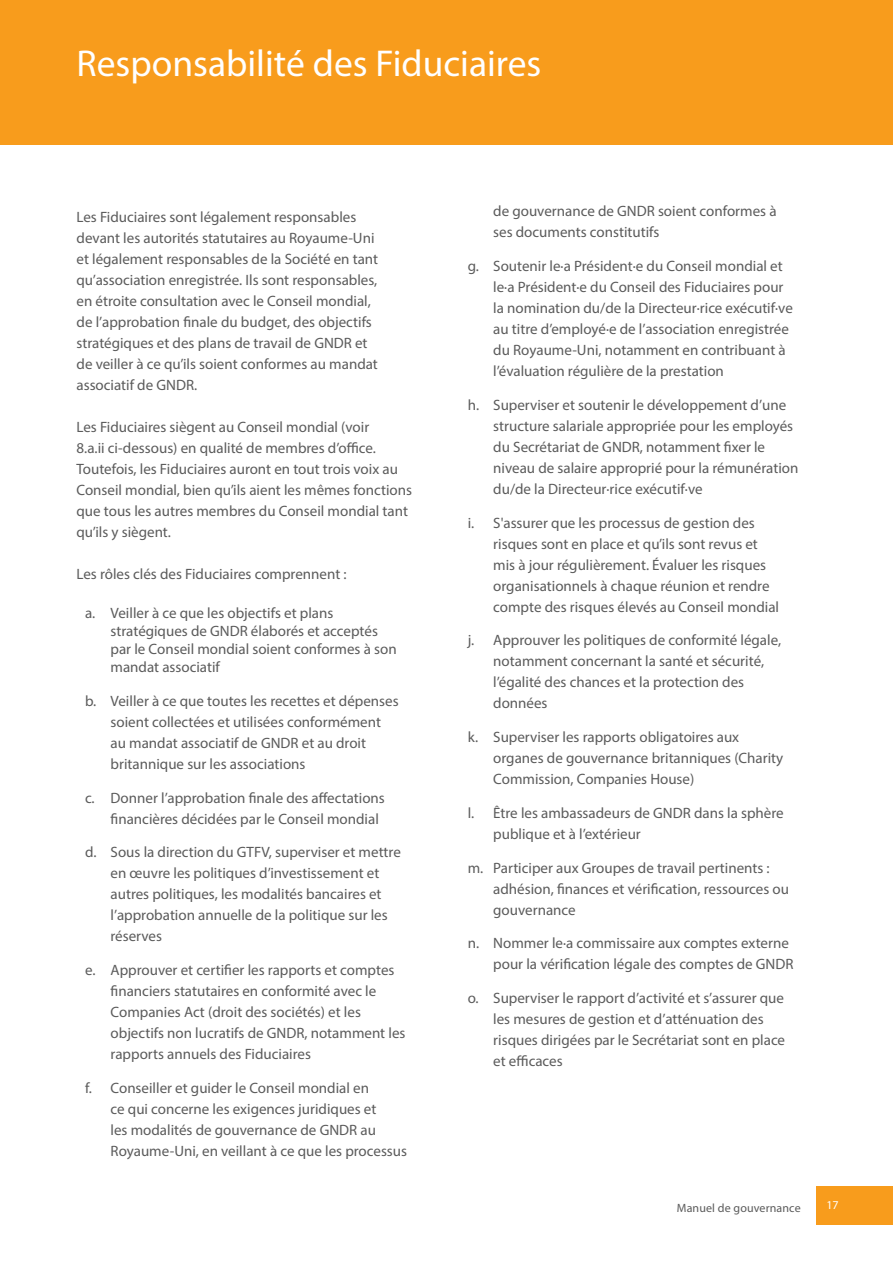
<style>
.page{position:relative;width:893px;height:1263px;background:#fff}
.page>*{position:absolute;margin:0;border:0;box-sizing:border-box;transform-origin:0 0}
.Chapter_heading{font:37.5px "Myriad Pro";color:#fff}
.Body_text{font:15px/21px "Myriad Pro";color:#5b5b5b}
.t1{font:12px "Myriad Pro";letter-spacing:.01em;color:#5b5b5b}
.t2{font:12px "Myriad Pro";color:#fff}
</style>
<div class="page">
<div style="left:816px;top:1186px;width:77px;height:39px;background:#f89c1c"></div>
<div style="left:0;top:0;width:893px;height:145px;background:#f89c1c"></div>
<p class="Chapter_heading" style="left:77px;top:40px;width:466px">Responsabilité des Fiduciaires</p>
<p class="Body_text" style="left:77px;top:206px;width:303px">Les Fiduciaires sont légalement responsables devant les autorités statutaires au Royaume-Uni et légalement responsables de la Société en tant qu’association enregistrée. Ils sont responsables, en étroite consultation avec le Conseil mondial, de l’approbation finale du budget, des objectifs stratégiques et des plans de travail de GNDR et de veiller à ce qu’ils soient conformes au mandat associatif de GNDR.</p>
<p class="Body_text" style="left:77px;top:416px;width:337px">Les Fiduciaires siègent au Conseil mondial (voir<br>8.a.ii ci-dessous) en qualité de membres d’office.<br>Toutefois, les Fiduciaires auront en tout trois voix au Conseil mondial, bien qu’ils aient les mêmes fonctions que tous les autres membres du Conseil mondial tant qu’ils y siègent.</p>
<p class="Body_text" style="left:77px;top:563px;width:272px">Les rôles clés des Fiduciaires comprennent :</p>
<p class="Body_text" style="left:111px;top:604px;width:288px;line-height:18px;text-indent:-26px">a. Veiller à ce que les objectifs et plans stratégiques de GNDR élaborés et acceptés par le Conseil mondial soient conformes à son mandat associatif</p>
<p class="Body_text" style="left:111px;top:690px;width:290px;text-indent:-26px">b. Veiller à ce que toutes les recettes et dépenses soient collectées et utilisées conformément au mandat associatif de GNDR et au droit britannique sur les associations</p>
<p class="Body_text" style="left:111px;top:787px;width:276px;text-indent:-26px">c. Donner l’approbation finale des affectations financières décidées par le Conseil mondial</p>
<p class="Body_text" style="left:111px;top:842px;width:292px;text-indent:-26px">d. Sous la direction du GTFV, superviser et mettre en œuvre les politiques d’investissement et autres politiques, les modalités bancaires et l’approbation annuelle de la politique sur les réserves</p>
<p class="Body_text" style="left:111px;top:959px;width:296px;text-indent:-26px">e. Approuver et certifier les rapports et comptes financiers statutaires en conformité avec le Companies Act (droit des sociétés) et les objectifs non lucratifs de GNDR, notamment les rapports annuels des Fiduciaires</p>
<p class="Body_text" style="left:111px;top:1077px;width:298px;text-indent:-26px">f. Conseiller et guider le Conseil mondial en<br>ce qui concerne les exigences juridiques et<br>les modalités de gouvernance de GNDR au Royaume-Uni, en veillant à ce que les processus</p>
<p class="Body_text" style="left:493px;top:201px;width:285px">de gouvernance de GNDR soient conformes à ses documents constitutifs</p>
<p class="Body_text" style="left:493px;top:255px;width:301px;text-indent:-26px">g. Soutenir le·a Président·e du Conseil mondial et le·a Président·e du Conseil des Fiduciaires pour la nomination du/de la Directeur·rice exécutif·ve au titre d’employé·e de l’association enregistrée du Royaume-Uni, notamment en contribuant à l’évaluation régulière de la prestation</p>
<p class="Body_text" style="left:493px;top:394px;width:307px;text-indent:-26px">h. Superviser et soutenir le développement d’une structure salariale appropriée pour les employés du Secrétariat de GNDR, notamment fixer le niveau de salaire approprié pour la rémunération du/de la Directeur·rice exécutif·ve</p>
<p class="Body_text" style="left:493px;top:512px;width:287px;text-indent:-26px">i. S'assurer que les processus de gestion des risques sont en place et qu’ils sont revus et mis à jour régulièrement. Évaluer les risques organisationnels à chaque réunion et rendre compte des risques élevés au Conseil mondial</p>
<p class="Body_text" style="left:493px;top:630px;width:289px;text-indent:-26px">j. Approuver les politiques de conformité légale, notamment concernant la santé et sécurité, l’égalité des chances et la protection des données</p>
<p class="Body_text" style="left:493px;top:726px;width:292px;text-indent:-26px">k. Superviser les rapports obligatoires aux organes de gouvernance britanniques (Charity<br>Commission, Companies House)</p>
<p class="Body_text" style="left:493px;top:802px;width:292px;text-indent:-26px">l. Être les ambassadeurs de GNDR dans la sphère publique et à l’extérieur</p>
<p class="Body_text" style="left:493px;top:857px;width:297px;text-indent:-26px">m. Participer aux Groupes de travail pertinents : adhésion, finances et vérification, ressources ou gouvernance</p>
<p class="Body_text" style="left:493px;top:933px;width:302px;text-indent:-26px">n. Nommer le·a commissaire aux comptes externe pour la vérification légale des comptes de GNDR</p>
<p class="Body_text" style="left:493px;top:987px;width:293px;text-indent:-26px">o. Superviser le rapport d’activité et s’assurer que les mesures de gestion et d’atténuation des risques dirigées par le Secrétariat sont en place et efficaces</p>
<p class="t1" style="left:677px;top:1200px;width:125px">Manuel de gouvernance</p>
<p class="t2" style="left:826px;top:1197px;width:14px">17</p>
</div>
